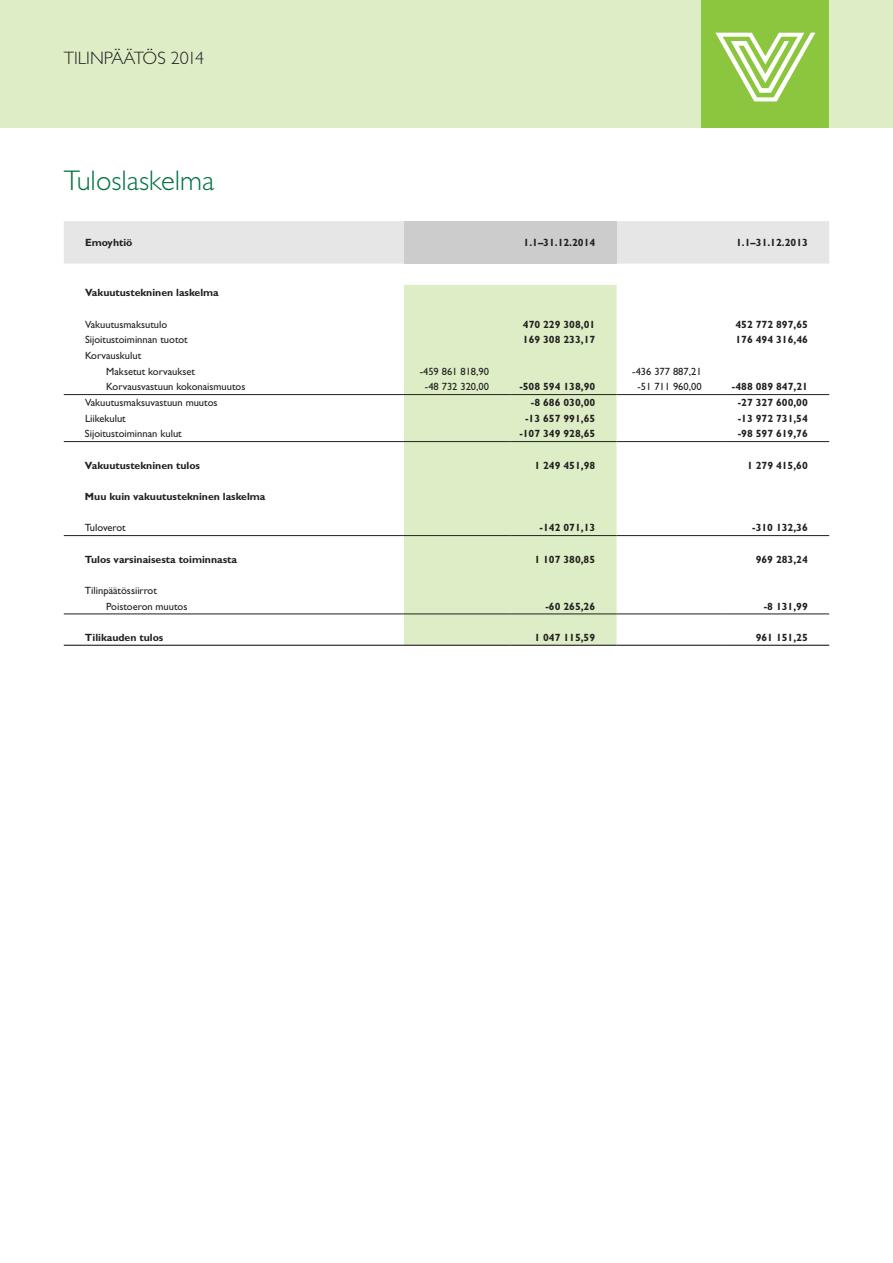
<style>
.page{position:relative;width:893px;height:1263px;background:#fff}
.page>*{position:absolute;margin:0;border:0;box-sizing:border-box;transform-origin:0 0}
.t1{font:300 28.5px "Gill Sans Std";color:#00723f}
.t2{font:300 18px "Gill Sans Std";color:#231f20}
.t3{font:700 10.5px "Gill Sans Std";color:#231f20}
.t4{font:10.5px/15.6px "Gill Sans Std";color:#231f20}
</style>
<div class="page">
<div style="left:0;top:0;width:893px;height:128px;background:#ddeec6"></div>
<div style="left:702px;top:0;width:127px;height:128px;background:#8cc63f"></div>
<svg style="left:715px;top:33px;width:100px;height:68px"></svg>
<div style="left:404px;top:285px;width:213px;height:360px;background:#ddeec6"></div>
<hr style="left:64px;top:645px;width:340px;height:1px;background:#231f20">
<hr style="left:404px;top:645px;width:106px;height:1px;background:#231f20">
<hr style="left:510px;top:645px;width:107px;height:1px;background:#231f20">
<hr style="left:617px;top:645px;width:106px;height:1px;background:#231f20">
<hr style="left:723px;top:645px;width:106px;height:1px;background:#231f20">
<hr style="left:64px;top:614px;width:340px;height:1px;background:#231f20">
<hr style="left:404px;top:614px;width:106px;height:1px;background:#231f20">
<hr style="left:510px;top:614px;width:107px;height:1px;background:#231f20">
<hr style="left:617px;top:614px;width:106px;height:1px;background:#231f20">
<hr style="left:723px;top:614px;width:106px;height:1px;background:#231f20">
<hr style="left:64px;top:535px;width:340px;height:1px;background:#231f20">
<hr style="left:404px;top:535px;width:106px;height:1px;background:#231f20">
<hr style="left:510px;top:535px;width:107px;height:1px;background:#231f20">
<hr style="left:617px;top:535px;width:106px;height:1px;background:#231f20">
<hr style="left:723px;top:535px;width:106px;height:1px;background:#231f20">
<hr style="left:64px;top:441px;width:340px;height:1px;background:#231f20">
<hr style="left:404px;top:441px;width:106px;height:1px;background:#231f20">
<hr style="left:510px;top:441px;width:107px;height:1px;background:#231f20">
<hr style="left:617px;top:441px;width:106px;height:1px;background:#231f20">
<hr style="left:723px;top:441px;width:106px;height:1px;background:#231f20">
<hr style="left:64px;top:394px;width:340px;height:1px;background:#231f20">
<hr style="left:404px;top:394px;width:106px;height:1px;background:#231f20">
<hr style="left:510px;top:394px;width:107px;height:1px;background:#231f20">
<hr style="left:617px;top:394px;width:106px;height:1px;background:#231f20">
<hr style="left:723px;top:394px;width:106px;height:1px;background:#231f20">
<div style="left:64px;top:221px;width:765px;height:43px;background:#e6e6e6"></div>
<div style="left:404px;top:221px;width:213px;height:43px;background:#ccc"></div>
<h2 class="t2" style="left:64px;top:48px;width:142px">TILINPÄÄTÖS 2014</h2>
<h1 class="t1" style="left:64px;top:164px;width:152px">Tuloslaskelma</h1>
<p class="t3" style="left:85px;top:236px;width:49px">Emoyhtiö</p>
<p class="t3" style="left:524px;top:236px;width:73px">1.1–31.12.2014</p>
<p class="t3" style="left:736px;top:236px;width:73px">1.1–31.12.2013</p>
<p class="t3" style="left:85px;top:287px;width:135px">Vakuutustekninen laskelma</p>
<p class="t4" style="left:85px;top:316px;width:84px">Vakuutusmaksutulo</p>
<p class="t3" style="left:523px;top:318px;width:74px">470 229 308,01</p>
<p class="t3" style="left:735px;top:318px;width:74px">452 772 897,65</p>
<p class="t4" style="left:85px;top:332px;width:104px">Sijoitustoiminnan tuotot</p>
<p class="t3" style="left:523px;top:334px;width:74px">169 308 233,17</p>
<p class="t3" style="left:735px;top:334px;width:74px">176 494 316,46</p>
<p class="t4" style="left:106px;top:348px;width:90px;text-indent:-21px">Korvauskulut<br>Maksetut korvaukset</p>
<p class="t4" style="left:420px;top:363px;width:71px">-459 861 818,90</p>
<p class="t4" style="left:632px;top:363px;width:71px">-436 377 887,21</p>
<p class="t4" style="left:106px;top:379px;width:141px">Korvausvastuun kokonaismuutos</p>
<p class="t4" style="left:425px;top:379px;width:66px">-48 732 320,00</p>
<p class="t3" style="left:519px;top:381px;width:77px">-508 594 138,90</p>
<p class="t4" style="left:638px;top:379px;width:66px">-51 711 960,00</p>
<p class="t3" style="left:732px;top:381px;width:77px">-488 089 847,21</p>
<p class="t4" style="left:85px;top:395px;width:134px">Vakuutusmaksuvastuun muutos</p>
<p class="t3" style="left:531px;top:396px;width:66px">-8 686 030,00</p>
<p class="t3" style="left:738px;top:396px;width:72px">-27 327 600,00</p>
<p class="t4" style="left:85px;top:410px;width:42px">Liikekulut</p>
<p class="t3" style="left:525px;top:412px;width:72px">-13 657 991,65</p>
<p class="t3" style="left:738px;top:412px;width:72px">-13 972 731,54</p>
<p class="t4" style="left:85px;top:426px;width:98px">Sijoitustoiminnan kulut</p>
<p class="t3" style="left:519px;top:428px;width:77px">-107 349 928,65</p>
<p class="t3" style="left:738px;top:428px;width:72px">-98 597 619,76</p>
<p class="t3" style="left:85px;top:459px;width:117px">Vakuutustekninen tulos</p>
<p class="t3" style="left:534px;top:459px;width:62px">1 249 451,98</p>
<p class="t3" style="left:747px;top:459px;width:62px">1 279 415,60</p>
<p class="t3" style="left:85px;top:490px;width:182px">Muu kuin vakuutustekninen laskelma</p>
<p class="t4" style="left:85px;top:520px;width:42px">Tuloverot</p>
<p class="t3" style="left:540px;top:522px;width:57px">-142 071,13</p>
<p class="t3" style="left:752px;top:522px;width:57px">-310 132,36</p>
<p class="t3" style="left:85px;top:553px;width:154px">Tulos varsinaisesta toiminnasta</p>
<p class="t3" style="left:534px;top:553px;width:62px">1 107 380,85</p>
<p class="t3" style="left:756px;top:553px;width:54px">969 283,24</p>
<p class="t4" style="left:106px;top:583px;width:83px;text-indent:-21px">Tilinpäätössiirrot<br>Poistoeron muutos</p>
<p class="t3" style="left:545px;top:600px;width:51px">-60 265,26</p>
<p class="t3" style="left:764px;top:600px;width:46px">-8 131,99</p>
<p class="t3" style="left:85px;top:631px;width:80px">Tilikauden tulos</p>
<p class="t3" style="left:534px;top:631px;width:62px">1 047 115,59</p>
<p class="t3" style="left:756px;top:631px;width:54px">961 151,25</p>
</div>
